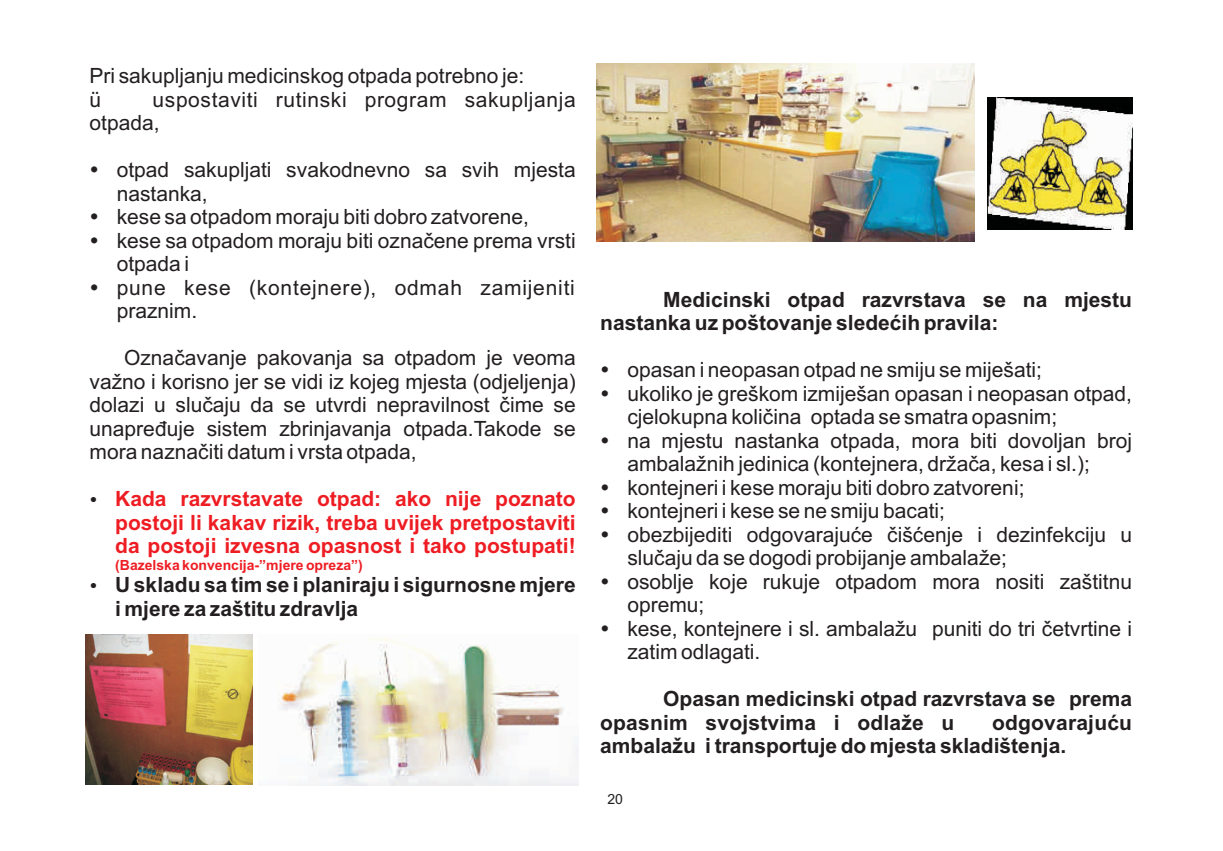
<style>
.page{position:relative;width:1223px;height:851px;background:#fff}
.page>*{position:absolute;margin:0;border:0;box-sizing:border-box;transform-origin:0 0}
.t1{font:21px/23.4px "Arial";color:#231f20}
.t2{font:700 21px/23.4px "Arial";color:#231f20}
.t3{font:700 21px/23.4px "Arial";color:#ee1d23;text-align:justify}
.t4{font:21px/23.4px "Arial";letter-spacing:.03em;color:#231f20}
.t5{font:700 14px "Arial";color:#ee1d23}
.t6{font:14px "Arial";color:#231f20}
</style>
<div class="page">
<img style="left:86px;top:634px;width:166px;height:150px">
<img style="left:278px;top:638px;width:300px;height:146px">
<img style="left:596px;top:64px;width:378px;height:178px">
<img style="left:987px;top:97px;width:145px;height:133px">
<p class="t1" style="left:90px;top:66px;width:436px">Pri sakupljanju medicinskog otpada potrebno je: ü</p>
<p class="t4" style="left:90px;top:90px;width:487px;text-indent:63px">uspostaviti rutinski program sakupljanja otpada,</p>
<p class="t1" style="left:117px;top:160px;width:460px">otpad sakupljati svakodnevno sa svih mjesta nastanka,<br>kese sa otpadom moraju biti dobro zatvorene, kese sa otpadom moraju biti oznaèene prema vrsti otpada i<br>pune kese (kontejnere), odmah zamijeniti praznim.</p>
<p class="t1" style="left:90px;top:348px;width:487px;text-align:justify;text-indent:34px">Oznaèavanje pakovanja sa otpadom je veoma važno i korisno jer se vidi iz kojeg mjesta (odjeljenja) dolazi u sluèaju da se utvrdi nepravilnost èime se unapreðuje sistem zbrinjavanja otpada.Takode se mora naznaèiti datum i vrsta otpada,</p>
<p class="t3" style="left:115px;top:488px;width:462px">Kada razvrstavate otpad: ako nije poznato postoji li kakav rizik, treba uvijek pretpostaviti da postoji izvesna opasnost i tako postupati!</p>
<p class="t5" style="left:115px;top:559px;width:249px">(Bazelska konvencija-”mjere opreza”)</p>
<p class="t2" style="left:115px;top:574px;width:462px">U skladu sa tim se i planiraju i sigurnosne mjere i mjere za zaštitu zdravlja</p>
<p class="t2" style="left:600px;top:289px;width:533px;text-indent:63px">Medicinski otpad razvrstava se na mjestu nastanka uz poštovanje sledeæih pravila:</p>
<p class="t1" style="left:627px;top:360px;width:506px">opasan i neopasan otpad ne smiju se miješati;<br>ukoliko je greškom izmiješan opasan i neopasan otpad, cjelokupna kolièina optada se smatra opasnim;<br>na mjestu nastanka otpada, mora biti dovoljan broj ambalažnih jedinica (kontejnera, držaèa, kesa i sl.); kontejneri i kese moraju biti dobro zatvoreni;<br>kontejneri i kese se ne smiju bacati;<br>obezbijediti odgovarajuæe èišæenje i dezinfekciju u sluèaju da se dogodi probijanje ambalaže;<br>osoblje koje rukuje otpadom mora nositi zaštitnu opremu;<br>kese, kontejnere i sl. ambalažu puniti do tri èetvrtine i zatim odlagati.</p>
<p class="t2" style="left:600px;top:688px;width:533px;text-indent:63px">Opasan medicinski otpad razvrstava se prema opasnim svojstvima i odlaže u</p>
<p class="t2" style="left:600px;top:712px;width:533px;text-indent:392px">odgovarajuæu ambalažu i transportuje do mjesta skladištenja.</p>
<p class="t6" style="left:607px;top:793px;width:17px">20</p>
</div>
